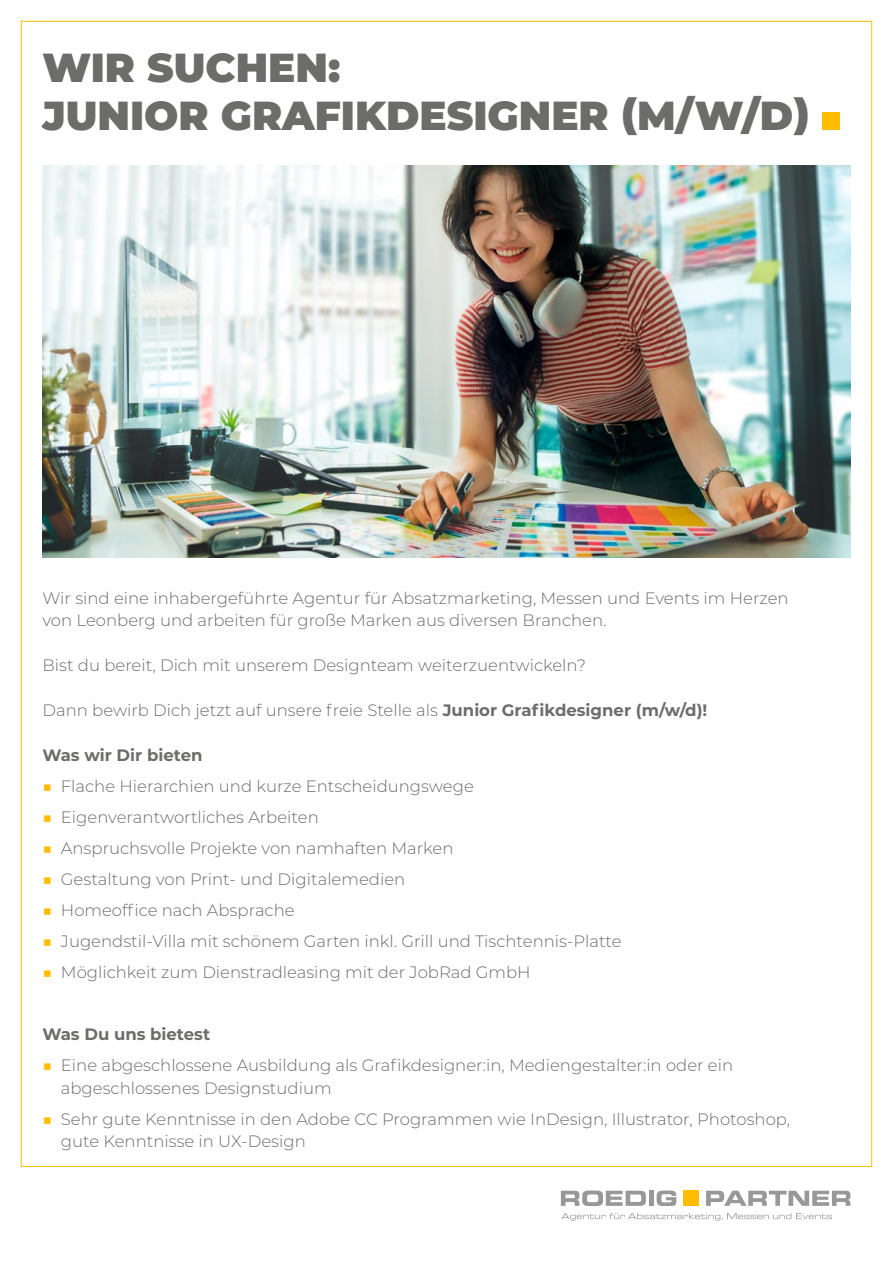
<style>
.page{position:relative;width:893px;height:1263px;background:#fff}
.page>*{position:absolute;margin:0;border:0;box-sizing:border-box;transform-origin:0 0}
.t1{font:900 40.5px/48.6px "Montserrat";color:#6c6c6b}
.t2{font:300 16.5px/22.5px "Montserrat";color:#6c6c6b}
.t3{font:700 16.5px "Montserrat";color:#6c6c6b}
.s1{font-weight:700}
.s2{color:#ffbc01}
</style>
<div class="page">
<img style="left:43px;top:166px;width:807px;height:392px">
<svg style="left:561px;top:1190px;width:85px;height:16px"></svg>
<div style="left:649px;top:1191px;width:5px;height:15px;background:#989898"></div>
<svg style="left:657px;top:1190px;width:19px;height:16px"></svg>
<svg style="left:706px;top:1191px;width:144px;height:15px"></svg>
<div style="left:684px;top:1191px;width:15px;height:15px;background:#ffbc01"></div>
<svg style="left:561px;top:1213px;width:271px;height:7px"></svg>
<div style="left:822px;top:112px;width:18px;height:18px;background:#ffbc01"></div>
<h1 class="t1" style="left:43px;top:40px;width:769px">WIR SUCHEN:<br>JUNIOR GRAFIKDESIGNER (M/W/D)</h1>
<p class="t2" style="left:43px;top:586px;width:748px">Wir sind eine inhabergeführte Agentur für Absatzmarketing, Messen und Events im Herzen von Leonberg und arbeiten für große Marken aus diversen Branchen.</p>
<p class="t2" style="left:43px;top:654px;width:545px">Bist du bereit, Dich mit unserem Designteam weiterzuentwickeln?</p>
<p class="t2" style="left:43px;top:699px;width:666px">Dann bewirb Dich jetzt auf unsere freie Stelle als <span class="s1">Junior Grafikdesigner (m/w/d)!</span></p>
<p class="t3" style="left:43px;top:744px;width:161px">Was wir Dir bieten</p>
<p class="t2" style="left:43px;top:775px;width:433px"><span class="s2">■</span> Flache Hierarchien und kurze Entscheidungswege</p>
<p class="t2" style="left:43px;top:806px;width:278px"><span class="s2">■</span> Eigenverantwortliches Arbeiten</p>
<p class="t2" style="left:43px;top:837px;width:413px"><span class="s2">■</span> Anspruchsvolle Projekte von namhaften Marken</p>
<p class="t2" style="left:43px;top:868px;width:364px"><span class="s2">■</span> Gestaltung von Print- und Digitalemedien</p>
<p class="t2" style="left:43px;top:899px;width:254px"><span class="s2">■</span> Homeoffice nach Absprache</p>
<p class="t2" style="left:43px;top:930px;width:580px"><span class="s2">■</span> Jugendstil-Villa mit schönem Garten inkl. Grill und Tischtennis-Platte</p>
<p class="t2" style="left:43px;top:961px;width:490px"><span class="s2">■</span> Möglichkeit zum Dienstradleasing mit der JobRad GmbH</p>
<p class="t3" style="left:43px;top:1023px;width:169px">Was Du uns bietest</p>
<p class="t2" style="left:61px;top:1054px;width:674px;text-indent:-18px"><span class="s2">■</span> Eine abgeschlossene Ausbildung als Grafikdesigner:in, Mediengestalter:in oder ein abgeschlossenes Designstudium</p>
<p class="t2" style="left:61px;top:1107px;width:731px;text-indent:-18px"><span class="s2">■</span> Sehr gute Kenntnisse in den Adobe CC Programmen wie InDesign, Illustrator, Photoshop, gute Kenntnisse in UX-Design</p>
</div>
